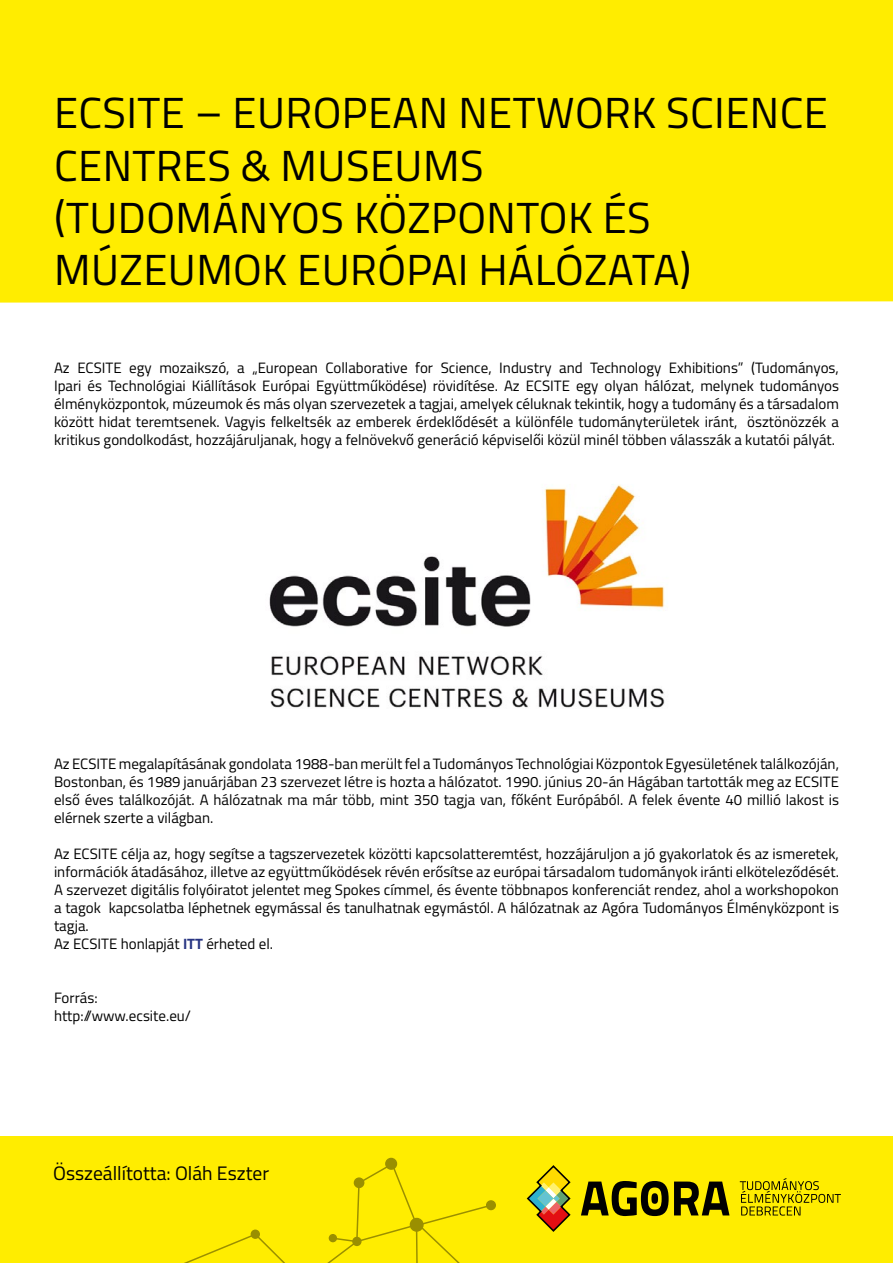
<style>
.page{position:relative;width:893px;height:1263px;background:#fff}
.page>*{position:absolute;margin:0;border:0;box-sizing:border-box;transform-origin:0 0}
.t1{font:43.5px/52.2px "Titillium";letter-spacing:.01em;color:#000}
.t2{font:19.5px "Titillium";color:#000}
.t3{font:15px/18px "Titillium";color:#000;text-align:justify}
.s1{font-weight:700;color:#283583}
</style>
<div class="page">
<div style="left:0;top:1136px;width:893px;height:127px;background:#ffed00"></div>
<div style="left:386px;top:1158px;width:10px;height:11px;background:#9a8f00;border-radius:50%"></div>
<div style="left:385px;top:1158px;width:12px;height:12px;border:2px solid #000;border-radius:50%"></div>
<div style="left:486px;top:1200px;width:10px;height:10px;border:2px solid #000;border-radius:50%"></div>
<svg style="left:184px;top:1162px;width:309px;height:101px"></svg>
<svg style="left:526px;top:1165px;width:45px;height:67px"></svg>
<svg style="left:581px;top:1181px;width:148px;height:35px"></svg>
<div style="left:651px;top:1193px;width:7px;height:11px;background:#000;border-radius:50%"></div>
<svg style="left:740px;top:1178px;width:101px;height:37px"></svg>
<div style="left:0;top:0;width:893px;height:303px;background:#ffed00"></div>
<img style="left:269px;top:484px;width:396px;height:224px">
<h1 class="t1" style="left:54px;top:85px;width:775px">ECSITE – EUROPEAN NETWORK SCIENCE<br>CENTRES &amp; MUSEUMS<br>(TUDOMÁNYOS KÖZPONTOK ÉS<br>MÚZEUMOK EURÓPAI HÁLÓZATA)</h1>
<p class="t3" style="left:54px;top:358px;width:786px">Az ECSITE egy mozaikszó, a „European Collaborative for Science, Industry and Technology Exhibitions” (Tudományos, Ipari és Technológiai Kiállítások Európai Együttműködése) rövidítése. Az ECSITE egy olyan hálózat, melynek tudományos élményközpontok, múzeumok és más olyan szervezetek a tagjai, amelyek céluknak tekintik, hogy a tudomány és a társadalom között hidat teremtsenek. Vagyis felkeltsék az emberek érdeklődését a különféle tudományterületek iránt, ösztönözzék a kritikus gondolkodást, hozzájáruljanak, hogy a felnövekvő generáció képviselői közül minél többen válasszák a kutatói pályát.</p>
<p class="t3" style="left:54px;top:754px;width:787px">Az ECSITE megalapításának gondolata 1988-ban merült fel a Tudományos Technológiai Központok Egyesületének találkozóján, Bostonban, és 1989 januárjában 23 szervezet létre is hozta a hálózatot. 1990. június 20-án Hágában tartották meg az ECSITE első éves találkozóját. A hálózatnak ma már több, mint 350 tagja van, főként Európából. A felek évente 40 millió lakost is elérnek szerte a világban.</p>
<p class="t3" style="left:54px;top:844px;width:786px;text-align:left">Az ECSITE célja az, hogy segítse a tagszervezetek közötti kapcsolatteremtést, hozzájáruljon a jó gyakorlatok és az ismeretek, információk átadásához, illetve az együttműködések révén erősítse az európai társadalom tudományok iránti elköteleződését.<br>A szervezet digitális folyóiratot jelentet meg Spokes címmel, és évente többnapos konferenciát rendez, ahol a workshopokon a tagok kapcsolatba léphetnek egymással és tanulhatnak egymástól. A hálózatnak az Agóra Tudományos Élményközpont is tagja.<br>Az ECSITE honlapját <span class="s1">ITT</span> érheted el.</p>
<p class="t3" style="left:54px;top:988px;width:139px">Forrás: http://www.ecsite.eu/</p>
<h2 class="t2" style="left:53px;top:1159px;width:217px">Összeállította: Oláh Eszter</h2>
</div>
